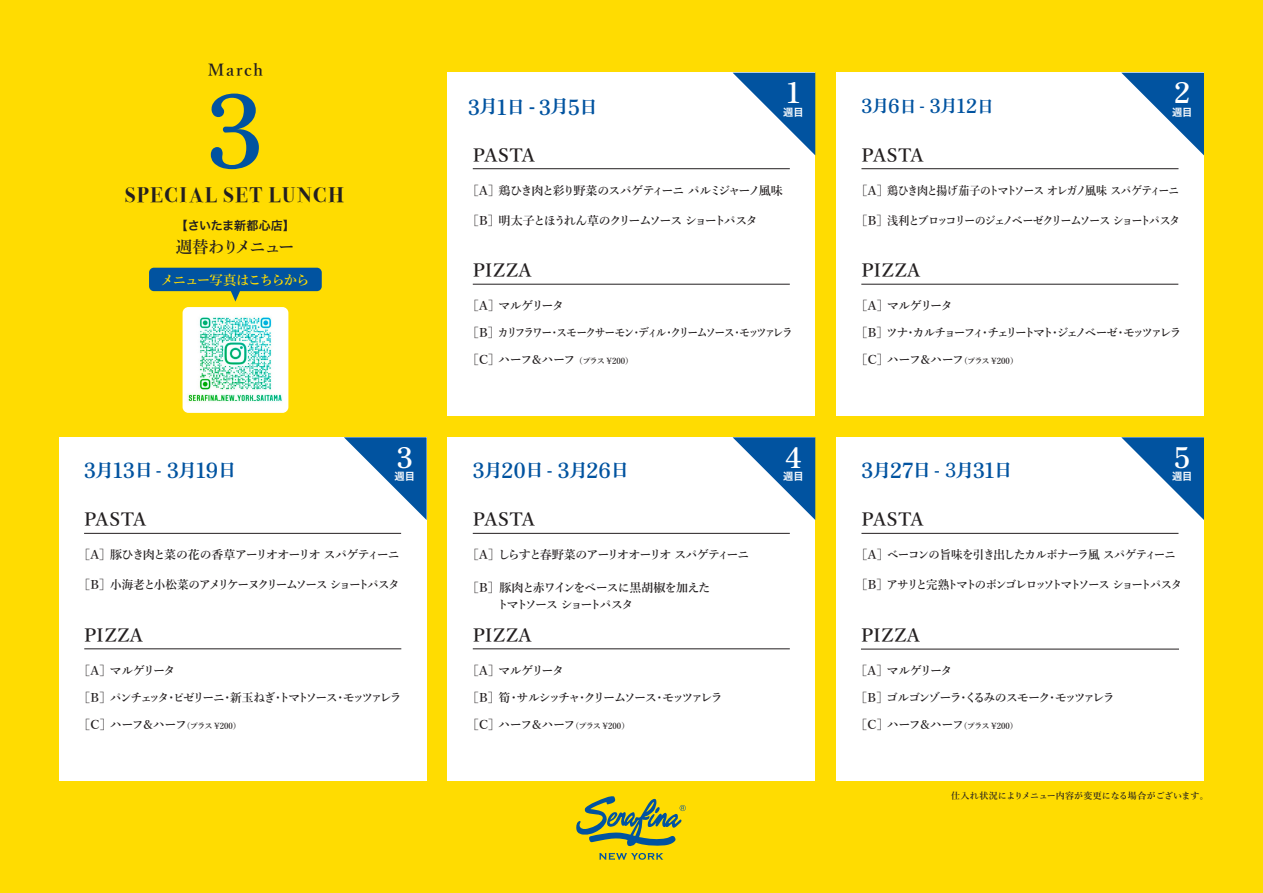
<style>
.page{position:relative;width:1263px;height:893px;background:#ffdc01}
.page>*{position:absolute;margin:0;border:0;box-sizing:border-box;transform-origin:0 0}
.t1{font:100.8px "Zen Antique";color:#0153a0}
.t2{font:28.5px "Zen Antique";color:#fff}
.t3{font:21px "Zen Antique";color:#0153a0}
.t4{font:700 21px "Bodoni Svty Two ITCTT";letter-spacing:.08em;color:#231f20}
.t5{font:19.5px "Zen Antique";color:#0153a0}
.t6{font:600 18.15px "Yu Min";letter-spacing:.025em;color:#231f20}
.t7{font:600 16.5px "Yu Min";letter-spacing:-.145em;color:#231f20}
.t8{font:600 16.5px "Yu Min";letter-spacing:-.03em;color:#231f20}
.t9{font:600 13.5px "Yu Min";letter-spacing:-.095em;color:#ffdc01}
.t10{font:600 12px "Yu Min";letter-spacing:-.13em;color:#231f20}
.t11{font:600 12px "Yu Min";letter-spacing:-.15em;color:#231f20}
.t12{font:600 12px "Yu Min";letter-spacing:-.08em;color:#231f20}
.t13{font:600 12px "Yu Min";letter-spacing:-.155em;color:#231f20;scale:.89 1}
.t14{font:600 12px "Yu Min";letter-spacing:-.165em;color:#231f20}
.t15{font:600 12px "Yu Min";letter-spacing:-.095em;color:#231f20}
.t16{font:600 12px "Yu Min";letter-spacing:-.185em;color:#231f20}
.t17{font:600 12px "Yu Min";letter-spacing:-.155em;color:#231f20;scale:.96 1}
.t18{font:600 12px "Yu Min";letter-spacing:-.11em;color:#231f20}
.t19{font:600 12px "Yu Min";letter-spacing:-.075em;color:#231f20}
.t20{font:600 12px "Yu Min";letter-spacing:-.175em;color:#231f20}
.t21{font:600 12px "Yu Min";letter-spacing:-.09em;color:#231f20}
.t22{font:12px "Hira Kaku Pro N W6";color:#231f20}
.t23{font:10.2px "Hira Kaku Pro N W6";letter-spacing:-.01em;color:#fff}
.t24{font:600 9px "Yu Min";letter-spacing:-.005em;color:#231f20}
.t25{font:600 8.4px "Yu Min";letter-spacing:-.07em;color:#231f20}
.s1{font-family:"DNP Shuei Min Pr 6 B";font-size:17.85px}
.s2{font-family:"DNP Shuei Min Pr 6 B";font-size:18.9px}
.s3{font-family:"DNP Shuei Min Pr 6 M"}
.s4{font-size:12px}
.s5{font-family:"Yu Min";font-weight:600;font-size:19.5px}
.s6{font-family:"DNP Shuei Min Pr 6 B";font-size:16.65px}
.s7{font-family:"DNP Shuei Min Pr 6 B";font-size:17.55px}
</style>
<div class="page">
<div style="left:448px;top:73px;width:367px;height:343px;background:#fff"></div>
<svg style="left:733px;top:73px;width:82px;height:82px"></svg>
<div style="left:836px;top:73px;width:368px;height:343px;background:#fff"></div>
<svg style="left:1121px;top:73px;width:83px;height:82px"></svg>
<div style="left:59px;top:437px;width:368px;height:344px;background:#fff"></div>
<svg style="left:344px;top:437px;width:83px;height:83px"></svg>
<div style="left:448px;top:437px;width:367px;height:344px;background:#fff"></div>
<svg style="left:733px;top:437px;width:82px;height:83px"></svg>
<div style="left:836px;top:437px;width:368px;height:344px;background:#fff"></div>
<svg style="left:1121px;top:437px;width:83px;height:83px"></svg>
<img style="left:183px;top:307px;width:105px;height:106px">
<div style="left:149px;top:268px;width:173px;height:23px;background:#0153a0;border-radius:5px"></div>
<svg style="left:228px;top:291px;width:15px;height:11px"></svg>
<hr style="left:473px;top:168px;width:317px;height:1px;background:#231f20">
<hr style="left:473px;top:284px;width:317px;height:1px;background:#231f20">
<hr style="left:861px;top:168px;width:317px;height:1px;background:#231f20">
<hr style="left:861px;top:284px;width:317px;height:1px;background:#231f20">
<hr style="left:84px;top:533px;width:317px;height:1px;background:#231f20">
<hr style="left:84px;top:649px;width:317px;height:1px;background:#231f20">
<hr style="left:473px;top:533px;width:317px;height:1px;background:#231f20">
<hr style="left:473px;top:649px;width:317px;height:1px;background:#231f20">
<hr style="left:861px;top:533px;width:317px;height:1px;background:#231f20">
<hr style="left:861px;top:649px;width:318px;height:1px;background:#231f20">
<svg style="left:576px;top:796px;width:110px;height:64px"></svg>
<h3 class="t8" style="left:208px;top:61px;width:57px">March</h3>
<h1 class="t1" style="left:207px;top:71px;width:59px">3</h1>
<h3 class="t4" style="left:125px;top:177px;width:220px">SPECIAL SET LUNCH</h3>
<p class="t22" style="left:176px;top:214px;width:121px">【さいたま新都心店】</p>
<h3 class="t7" style="left:176px;top:237px;width:120px">週替わりメニュー</h3>
<p class="t9" style="left:161px;top:272px;width:150px">メニュー写真はこちらから</p>
<h2 class="t2" style="left:397px;top:440px;width:18px">3</h2>
<h3 class="t3" style="left:84px;top:458px;width:154px">3<span class="s1">月</span>13<span class="s2">日</span> <span class="s3">-</span> 3<span class="s1">月</span>19<span class="s2">日</span></h3>
<p class="t23" style="left:395px;top:467px;width:22px">週目</p>
<h3 class="t6" style="left:84px;top:509px;width:64px">PASTA</h3>
<p class="t19" style="left:78px;top:548px;width:323px">［A］豚ひき肉と菜の花の香草アーリオオーリオ スパゲティーニ</p>
<p class="t10" style="left:78px;top:578px;width:323px">［B］小海老と小松菜のアメリケーヌクリームソース ショートパスタ</p>
<h3 class="t6" style="left:84px;top:625px;width:60px">PIZZA</h3>
<p class="t10" style="left:78px;top:664px;width:99px">［A］マルゲリータ</p>
<p class="t14" style="left:78px;top:691px;width:325px">［B］パンチェッタ・ピゼリーニ・新玉ねぎ・トマトソース・モッツァレラ</p>
<p class="t10" style="left:78px;top:718px;width:35px">［C］</p>
<p class="t25" style="left:110px;top:721px;width:133px"><span class="s4">ハーフ＆ハーフ</span>（プラス ¥200）</p>
<h2 class="t2" style="left:786px;top:76px;width:16px">1</h2>
<h3 class="t3" style="left:468px;top:94px;width:131px">3<span class="s1">月</span>1<span class="s2">日</span> <span class="s5">-</span> 3<span class="s1">月</span>5<span class="s2">日</span></h3>
<p class="t23" style="left:783px;top:103px;width:22px">週目</p>
<h3 class="t6" style="left:473px;top:145px;width:64px">PASTA</h3>
<p class="t18" style="left:467px;top:184px;width:318px">［A］鶏ひき肉と彩り野菜のスパゲティーニ パルミジャーノ風味</p>
<p class="t10" style="left:467px;top:214px;width:292px">［B］明太子とほうれん草のクリームソース ショートパスタ</p>
<h3 class="t6" style="left:473px;top:260px;width:60px">PIZZA</h3>
<p class="t10" style="left:467px;top:299px;width:99px">［A］マルゲリータ</p>
<p class="t10" style="left:467px;top:326px;width:35px">［B］</p>
<p class="t10" style="left:467px;top:353px;width:35px">［C］</p>
<p class="t13" style="left:498px;top:326px;width:333px">カリフラワー・スモークサーモン・ディル・クリームソース・モッツァレラ</p>
<p class="t25" style="left:498px;top:356px;width:137px"><span class="s4">ハーフ＆ハーフ</span>（プラス ¥200）</p>
<h2 class="t2" style="left:785px;top:440px;width:18px">4</h2>
<h3 class="t3" style="left:473px;top:458px;width:158px">3<span class="s1">月</span>20<span class="s2">日</span><span class="s3">-</span> 3<span class="s1">月</span>26<span class="s2">日</span></h3>
<p class="t23" style="left:783px;top:467px;width:22px">週目</p>
<h3 class="t6" style="left:473px;top:509px;width:64px">PASTA</h3>
<p class="t10" style="left:467px;top:548px;width:35px">［A］</p>
<p class="t12" style="left:467px;top:581px;width:245px">［B］豚肉と赤ワインをベースに黒胡椒を加えた</p>
<p class="t21" style="left:498px;top:548px;width:253px">しらすと春野菜のアーリオオーリオ スパゲティーニ</p>
<p class="t11" style="left:497px;top:597px;width:138px">トマトソース ショートパスタ</p>
<h3 class="t6" style="left:473px;top:625px;width:60px">PIZZA</h3>
<p class="t10" style="left:467px;top:664px;width:99px">［A］マルゲリータ</p>
<p class="t20" style="left:467px;top:691px;width:257px">［B］筍・サルシッチャ・クリームソース・モッツァレラ</p>
<p class="t10" style="left:467px;top:718px;width:35px">［C］</p>
<p class="t25" style="left:498px;top:721px;width:133px"><span class="s4">ハーフ＆ハーフ</span>（プラス ¥200）</p>
<h2 class="t2" style="left:1174px;top:76px;width:18px">2</h2>
<h3 class="t5" style="left:861px;top:95px;width:134px">3<span class="s6">月</span>6<span class="s7">日</span> <span class="s3">-</span> 3<span class="s6">月</span>12<span class="s7">日</span></h3>
<p class="t23" style="left:1172px;top:103px;width:22px">週目</p>
<h3 class="t6" style="left:861px;top:145px;width:64px">PASTA</h3>
<p class="t15" style="left:855px;top:184px;width:326px">［A］鶏ひき肉と揚げ茄子のトマトソース オレガノ風味 スパゲティーニ</p>
<p class="t11" style="left:855px;top:214px;width:326px">［B］浅利とブロッコリーのジェノベーゼクリームソース ショートパスタ</p>
<h3 class="t6" style="left:861px;top:260px;width:60px">PIZZA</h3>
<p class="t10" style="left:855px;top:299px;width:99px">［A］マルゲリータ</p>
<p class="t10" style="left:855px;top:326px;width:35px">［B］</p>
<p class="t10" style="left:855px;top:353px;width:35px">［C］</p>
<p class="t16" style="left:886px;top:326px;width:297px">ツナ・カルチョーフィ・チェリートマト・ジェノベーゼ・モッツァレラ</p>
<p class="t25" style="left:887px;top:356px;width:133px"><span class="s4">ハーフ＆ハーフ</span>（プラス ¥200）</p>
<h2 class="t2" style="left:1174px;top:440px;width:18px">5</h2>
<h3 class="t3" style="left:861px;top:458px;width:153px">3<span class="s1">月</span>27<span class="s2">日</span> <span class="s3">- 3</span><span class="s1">月</span>31<span class="s2">日</span></h3>
<p class="t23" style="left:1172px;top:467px;width:22px">週目</p>
<h3 class="t6" style="left:861px;top:509px;width:64px">PASTA</h3>
<p class="t12" style="left:855px;top:548px;width:322px">［A］ベーコンの旨味を引き出したカルボナーラ風 スパゲティーニ</p>
<p class="t10" style="left:855px;top:578px;width:35px">［B］</p>
<p class="t17" style="left:886px;top:578px;width:310px">アサリと完熟トマトのボンゴレロッソトマトソース ショートパスタ</p>
<h3 class="t6" style="left:861px;top:625px;width:60px">PIZZA</h3>
<p class="t10" style="left:855px;top:664px;width:99px">［A］マルゲリータ</p>
<p class="t10" style="left:855px;top:691px;width:35px">［B］</p>
<p class="t10" style="left:855px;top:718px;width:35px">［C］</p>
<p class="t11" style="left:886px;top:691px;width:230px">ゴルゴンゾーラ・くるみのスモーク・モッツァレラ</p>
<p class="t25" style="left:887px;top:721px;width:133px"><span class="s4">ハーフ＆ハーフ</span>（プラス ¥200）</p>
<p class="t24" style="left:951px;top:790px;width:259px">仕入れ状況によりメニュー内容が変更になる場合がございます。</p>
</div>
